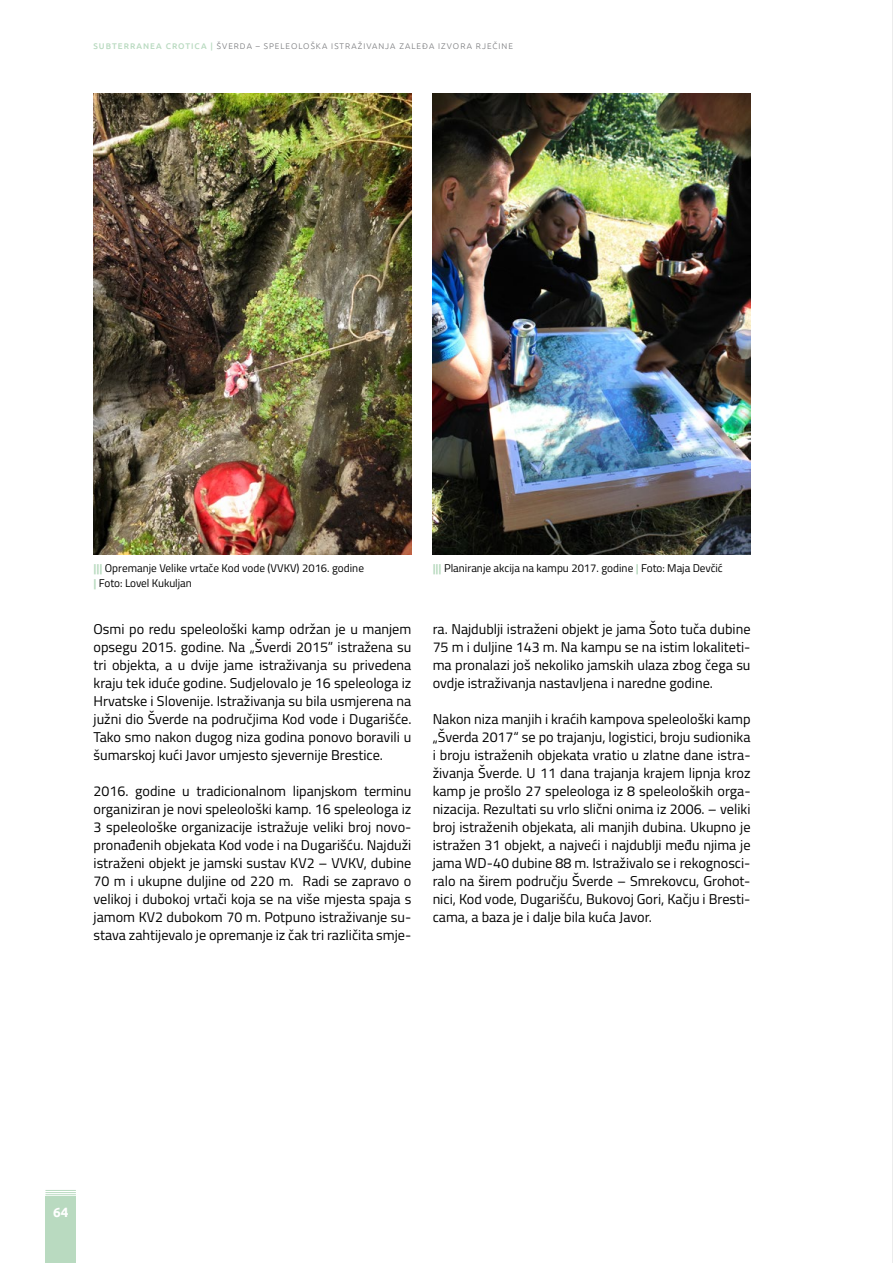
<style>
.page{position:relative;width:893px;height:1263px;background:#fff}
.page>*{position:absolute;margin:0;border:0;box-sizing:border-box;transform-origin:0 0}
.t1{font:14.25px/18px "Titillium";color:#000;text-align:justify}
.t2{font:700 13.5px "Ubuntu";color:#fff}
.t3{font:11.25px/15px "Titillium";color:#000}
.t4{font:300 8.25px "Ubuntu";letter-spacing:.12em;color:#77787b}
.s1{font-weight:500;color:#b9dac0}
.s2{font-weight:700;color:#b9dac0}
</style>
<div class="page">
<div style="left:45px;top:1196px;width:31px;height:67px;background:#b9dac0"></div>
<hr style="left:45px;top:1194px;width:31px;height:1px;background:#b9dac0">
<hr style="left:45px;top:1192px;width:31px;height:1px;background:#b9dac0">
<hr style="left:45px;top:1190px;width:31px;height:1px;background:#b9dac0">
<img style="left:94px;top:94px;width:317px;height:461px">
<img style="left:433px;top:94px;width:317px;height:461px">
<img style="left:892px;top:0;width:1px;height:1263px">
<p class="t4" style="left:94px;top:41px;width:421px"><span class="s1">SUBTERRANEA CROTICA |</span> ŠVERDA – SPELEOLOŠKA ISTRAŽIVANJA ZALEĐA IZVORA RJEČINE</p>
<p class="t3" style="left:94px;top:560px;width:272px"><span class="s2">|||</span> Opremanje Velike vrtače Kod vode (VVKV) 2016. godine <span class="s2">|</span> Foto: Lovel Kukuljan</p>
<p class="t3" style="left:433px;top:560px;width:292px"><span class="s2">|||</span> Planiranje akcija na kampu 2017. godine <span class="s2">|</span> Foto: Maja Devčić</p>
<p class="t1" style="left:94px;top:619px;width:319px">Osmi po redu speleološki kamp održan je u manjem opsegu 2015. godine. Na „Šverdi 2015” istražena su tri objekta, a u dvije jame istraživanja su privedena kraju tek iduće godine. Sudjelovalo je 16 speleologa iz Hrvatske i Slovenije. Istraživanja su bila usmjerena na južni dio Šverde na područjima Kod vode i Dugarišće.<br>Tako smo nakon dugog niza godina ponovo boravili u šumarskoj kući Javor umjesto sjevernije Brestice.</p>
<p class="t1" style="left:94px;top:781px;width:319px">2016. godine u tradicionalnom lipanjskom terminu organiziran je novi speleološki kamp. 16 speleologa iz 3 speleološke organizacije istražuje veliki broj novo&shy;pronađenih objekata Kod vode i na Dugarišću. Najduži istraženi objekt je jamski sustav KV2 – VVKV, dubine 70 m i ukupne duljine od 220 m. Radi se zapravo o velikoj i dubokoj vrtači koja se na više mjesta spaja s jamom KV2 dubokom 70 m. Potpuno istraživanje su&shy;stava zahtijevalo je opremanje iz čak tri različita smje-</p>
<p class="t1" style="left:433px;top:619px;width:319px">ra. Najdublji istraženi objekt je jama Šoto tuča dubine 75 m i duljine 143 m. Na kampu se na istim lokaliteti&shy;ma pronalazi još nekoliko jamskih ulaza zbog čega su ovdje istraživanja nastavljena i naredne godine.</p>
<p class="t1" style="left:433px;top:709px;width:319px">Nakon niza manjih i kraćih kampova speleološki kamp „Šverda 2017“ se po trajanju, logistici, broju sudionika i broju istraženih objekata vratio u zlatne dane istra&shy;živanja Šverde. U 11 dana trajanja krajem lipnja kroz kamp je prošlo 27 speleologa iz 8 speleoloških orga&shy;nizacija. Rezultati su vrlo slični onima iz 2006. – veliki broj istraženih objekata, ali manjih dubina. Ukupno je istražen 31 objekt, a najveći i najdublji među njima je jama WD-40 dubine 88 m. Istraživalo se i rekognosci&shy;ralo na širem području Šverde – Smrekovcu, Grohot&shy;nici, Kod vode, Dugarišću, Bukovoj Gori, Kačju i Bresti&shy;cama, a baza je i dalje bila kuća Javor.</p>
<p class="t2" style="left:53px;top:1204px;width:17px">64</p>
</div>
